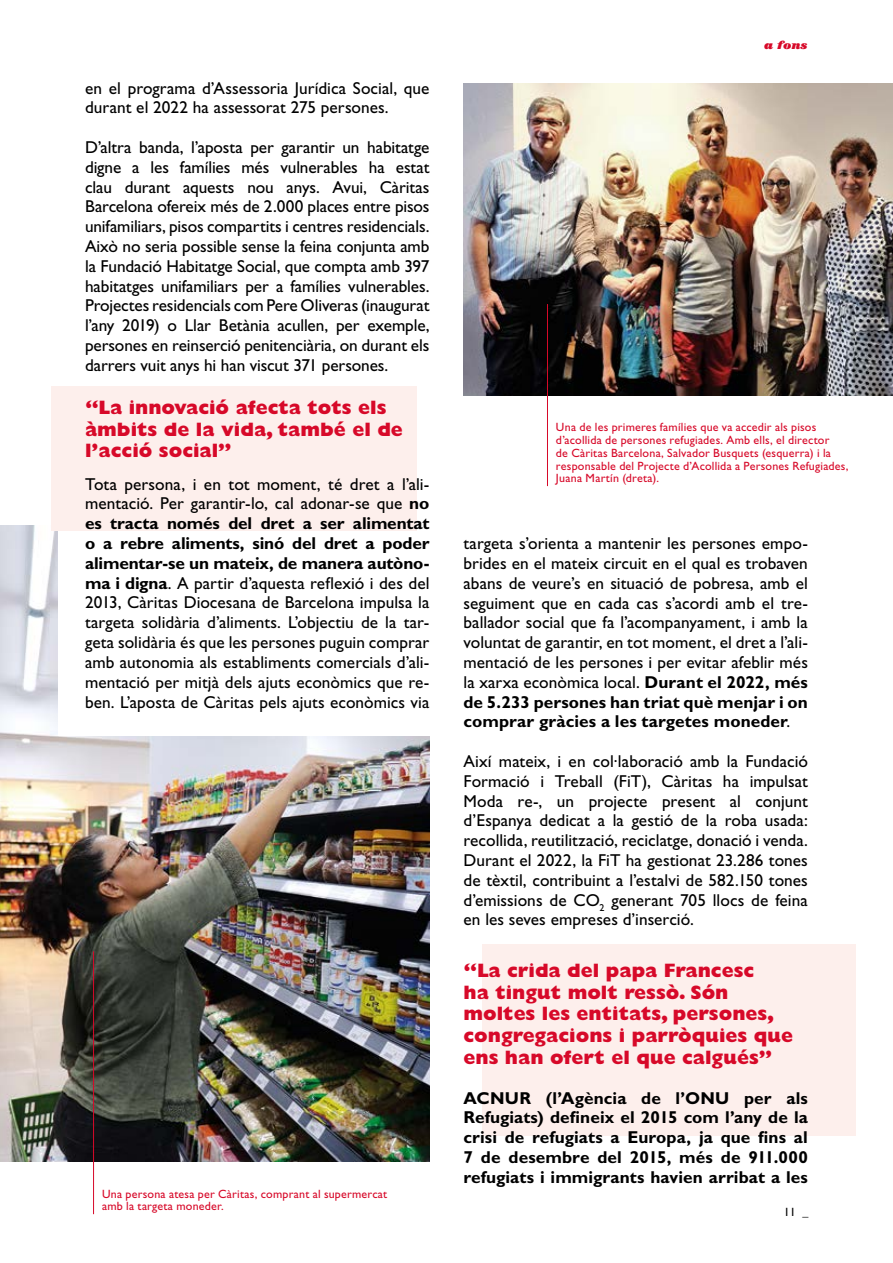
<style>
.page{position:relative;width:893px;height:1263px;background:#fff}
.page>*{position:absolute;margin:0;border:0;box-sizing:border-box;transform-origin:0 0}
.t1{font:800 19.5px/21.8px "Gill Sans Std";color:#d70929}
.t2{font:17.25px/19.8px "Gill Sans Std";color:#000;text-align:justify}
.t3{font:700 17.25px/19.8px "Gill Sans Std";letter-spacing:.005em;color:#000;text-align:justify}
.t4{font:12px/12.8px "Gill Sans Std";letter-spacing:.015em;color:#d70929}
.t5{font:italic 900 12px "Century Std";color:#d70929}
.t6{font:12px "Gill Sans Std";color:#000}
.s1{font-weight:700}
</style>
<div class="page">
<img style="left:0;top:526px;width:429px;height:635px">
<img style="left:463px;top:84px;width:430px;height:312px">
<div style="left:59px;top:448px;width:382px;height:288px;background:#fff"></div>
<div style="left:51px;top:387px;width:366px;height:144px;background:#fdefec"></div>
<div style="left:482px;top:944px;width:374px;height:192px;background:#fdefec"></div>
<hr style="left:93px;top:951px;width:1px;height:263px;background:#d70929">
<hr style="left:547px;top:304px;width:1px;height:182px;background:#d70929">
<p class="t2" style="left:85px;top:78px;width:346px">en el programa d’Assessoria Jurídica Social, que durant el 2022 ha assessorat 275 persones.</p>
<p class="t2" style="left:85px;top:137px;width:346px">D’altra banda, l’aposta per garantir un habitatge digne a les famílies més vulnerables ha estat clau durant aquests nou anys. Avui, Càritas Barcelona ofereix més de 2.000 places entre pisos unifamiliars, pisos compartits i centres residencials.<br>Això no seria possible sense la feina conjunta amb la Fundació Habitatge Social, que compta amb 397 habitatges unifamiliars per a famílies vulnerables.<br>Projectes residencials com Pere Oliveras (inaugurat l’any 2019) o Llar Betània acullen, per exemple, persones en reinserció penitenciària, on durant els darrers vuit anys hi han viscut 371 persones.</p>
<p class="t1" style="left:85px;top:396px;width:319px">“La innovació afecta tots els àmbits de la vida, també el de l’acció social”</p>
<p class="t2" style="left:85px;top:474px;width:346px">Tota persona, i en tot moment, té dret a l’ali&shy;mentació. Per garantir-lo, cal adonar-se que <span class="s1">no es tracta només del dret a ser alimentat o a rebre aliments, sinó del dret a poder alimentar-se un mateix, de manera autòno&shy;ma i digna</span>. A partir d’aquesta reflexió i des del 2013, Càritas Diocesana de Barcelona impulsa la targeta solidària d’aliments. L’objectiu de la tar&shy;geta solidària és que les persones puguin comprar amb autonomia als establiments comercials d’ali&shy;mentació per mitjà dels ajuts econòmics que re&shy;ben. L’aposta de Càritas pels ajuts econòmics via</p>
<p class="t4" style="left:102px;top:1187px;width:287px">Una persona atesa per Càritas, comprant al supermercat amb la targeta moneder.</p>
<p class="t5" style="left:765px;top:38px;width:45px">a fons</p>
<p class="t4" style="left:556px;top:421px;width:294px">Una de les primeres famílies que va accedir als pisos d’acollida de persones refugiades. Amb ells, el director<br>de Càritas Barcelona, Salvador Busquets (esquerra) i la responsable del Projecte d’Acollida a Persones Refugiades, Juana Martín (dreta).</p>
<p class="t2" style="left:463px;top:533px;width:346px">targeta s’orienta a mantenir les persones empo&shy;brides en el mateix circuit en el qual es trobaven abans de veure’s en situació de pobresa, amb el seguiment que en cada cas s’acordi amb el tre&shy;ballador social que fa l’acompanyament, i amb la voluntat de garantir, en tot moment, el dret a l’ali&shy;mentació de les persones i per evitar afeblir més la xarxa econòmica local. <span class="s1">Durant el 2022, més de 5.233 persones han triat què menjar i on comprar gràcies a les targetes moneder</span>.</p>
<p class="t2" style="left:463px;top:751px;width:346px">Així mateix, i en col·laboració amb la Fundació Formació i Treball (FiT), Càritas ha impulsat Moda re-, un projecte present al conjunt d’Espanya dedicat a la gestió de la roba usada: recollida, reutilització, reciclatge, donació i venda.<br>Durant el 2022, la FiT ha gestionat 23.286 tones de tèxtil, contribuint a l’estalvi de 582.150 tones d’emissions de CO<sub>2</sub> generant 705 llocs de feina en les seves empreses d’inserció.</p>
<p class="t1" style="left:463px;top:959px;width:331px">“La crida del papa Francesc<br>ha tingut molt ressò. Són moltes les entitats, persones, congregacions i parròquies que ens han ofert el que calgués”</p>
<p class="t3" style="left:463px;top:1088px;width:346px">ACNUR (l’Agència de l’ONU per als Refugiats) defineix el 2015 com l’any de la crisi de refugiats a Europa, ja que fins al 7 de desembre del 2015, més de 911.000 refugiats i immigrants havien arribat a les</p>
<p class="t6" style="left:784px;top:1205px;width:26px">11 _</p>
</div>
